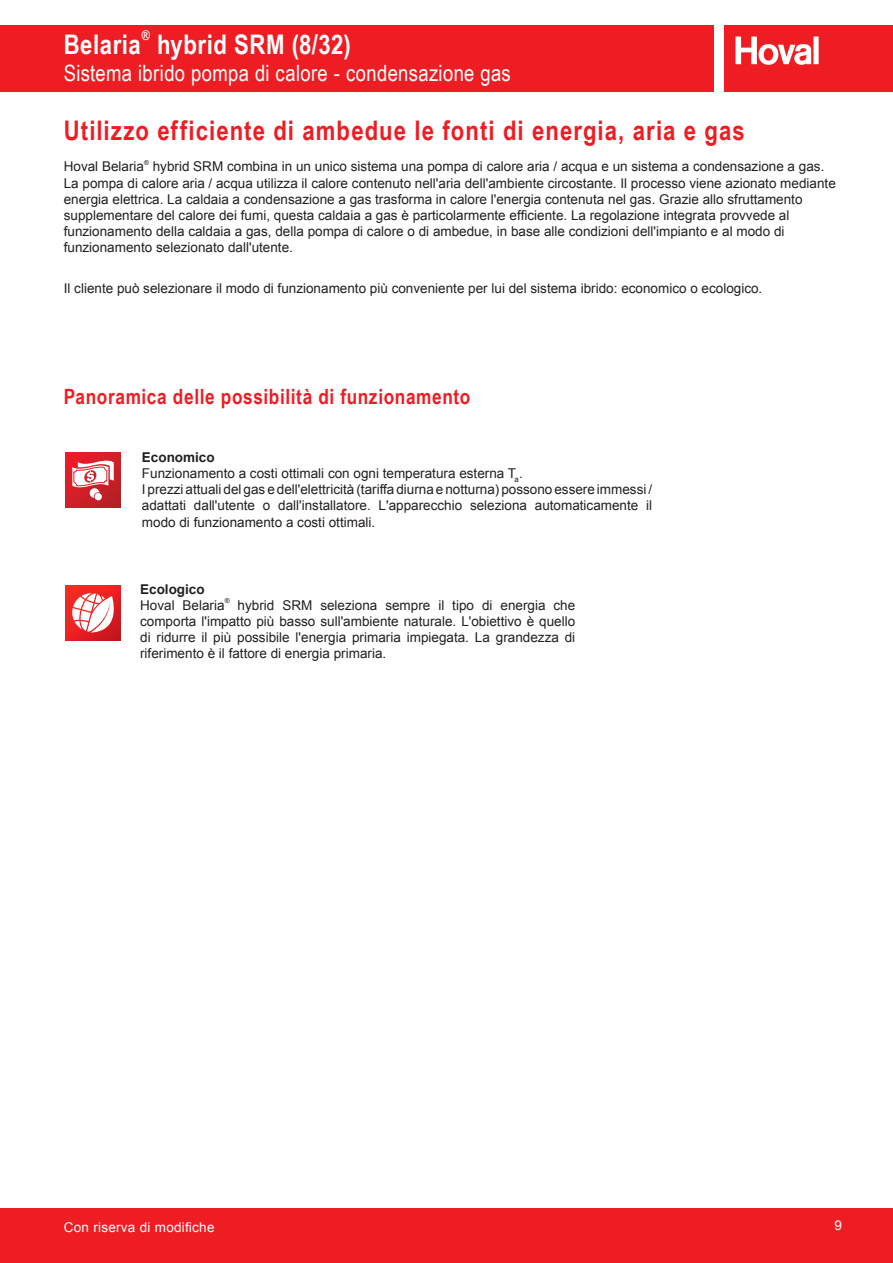
<style>
.page{position:relative;width:893px;height:1263px;background:#fff}
.page>*{position:absolute;margin:0;border:0;box-sizing:border-box;transform-origin:0 0}
.t1{font:700 27px "Arial Narrow";letter-spacing:.04em;color:#ee1d23}
.t2{font:700 27px "Arial Narrow";letter-spacing:.02em;color:#fff}
.t3{font:22.5px "Arial Narrow";letter-spacing:.015em;color:#fff}
.t4{font:700 21px "Arial Narrow";letter-spacing:.03em;color:#ee1d23}
.t5{font:13.5px/16.2px "Arial";color:#231f20}
.t6{font:13.5px "Arial";letter-spacing:.02em;color:#fff}
.t7{font:700 13.5px "Arial";color:#231f20}
.t8{font:700 13.5px "Arial Narrow";color:#fff}
.t9{font:6.75px "Arial";color:#231f20}
.s1{font-weight:700}
</style>
<div class="page">
<div style="left:0;top:1208px;width:893px;height:55px;background:#ee1d23"></div>
<div style="left:724px;top:25px;width:169px;height:67px;background:#ee1d23"></div>
<svg style="left:735px;top:37px;width:84px;height:28px"></svg>
<div style="left:0;top:25px;width:713px;height:67px;background:#ee1d23"></div>
<svg style="left:65px;top:585px;width:56px;height:55px"></svg>
<svg style="left:72px;top:593px;width:45px;height:39px"></svg>
<svg style="left:65px;top:452px;width:56px;height:55px"></svg>
<svg style="left:72px;top:459px;width:42px;height:39px"></svg>
<div style="left:95px;top:493px;width:7px;height:7px;background:#fff;border-radius:50%"></div>
<h1 class="t2" style="left:64px;top:24px;width:79px">Belaria</h1>
<p class="t8" style="left:142px;top:25px;width:10px">®</p>
<h1 class="t2" style="left:157px;top:24px;width:195px">hybrid SRM (8/32)</h1>
<h2 class="t3" style="left:64px;top:57px;width:449px">Sistema ibrido pompa di calore - condensazione gas</h2>
<h1 class="t1" style="left:64px;top:110px;width:683px">Utilizzo efficiente di ambedue le fonti di energia, aria e gas</h1>
<p class="t5" style="left:64px;top:159px;width:82px">Hoval Belaria</p>
<p class="t9" style="left:144px;top:158px;width:6px">®</p>
<p class="t5" style="left:64px;top:159px;width:773px;text-indent:89px">hybrid SRM combina in un unico sistema una pompa di calore aria / acqua e un sistema a condensazione a gas.<br>La pompa di calore aria / acqua utilizza il calore contenuto nell'aria dell'ambiente circostante. Il processo viene azionato mediante energia elettrica. La caldaia a condensazione a gas trasforma in calore l'energia contenuta nel gas. Grazie allo sfruttamento supplementare del calore dei fumi, questa caldaia a gas è particolarmente efficiente. La regolazione integrata provvede al funzionamento della caldaia a gas, della pompa di calore o di ambedue, in base alle condizioni dell'impianto e al modo di funzionamento selezionato dall'utente.</p>
<p class="t5" style="left:64px;top:281px;width:700px">Il cliente può selezionare il modo di funzionamento più conveniente per lui del sistema ibrido: economico o ecologico.</p>
<h3 class="t4" style="left:64px;top:381px;width:408px">Panoramica delle possibilità di funzionamento</h3>
<p class="t5" style="left:142px;top:449px;width:512px"><span class="s1">Economico<br></span>Funzionamento a costi ottimali con ogni temperatura esterna T<sub>a</sub>.<br>I prezzi attuali del gas e dell'elettricità (tariffa diurna e notturna) possono essere immessi / adattati dall'utente o dall'installatore. L'apparecchio seleziona automaticamente il modo di funzionamento a costi ottimali.</p>
<p class="t7" style="left:140px;top:580px;width:66px">Ecologico</p>
<p class="t5" style="left:140px;top:597px;width:86px">Hoval Belaria</p>
<p class="t9" style="left:225px;top:596px;width:6px">®</p>
<p class="t5" style="left:140px;top:597px;width:437px;text-align:justify;text-indent:97px">hybrid SRM seleziona sempre il tipo di energia che comporta l'impatto più basso sull'ambiente naturale. L'obiettivo è quello di ridurre il più possibile l'energia primaria impiegata. La grandezza di riferimento è il fattore di energia primaria.</p>
<p class="t6" style="left:64px;top:1218px;width:152px">Con riserva di modifiche</p>
<p class="t6" style="left:834px;top:1217px;width:9px">9</p>
</div>
